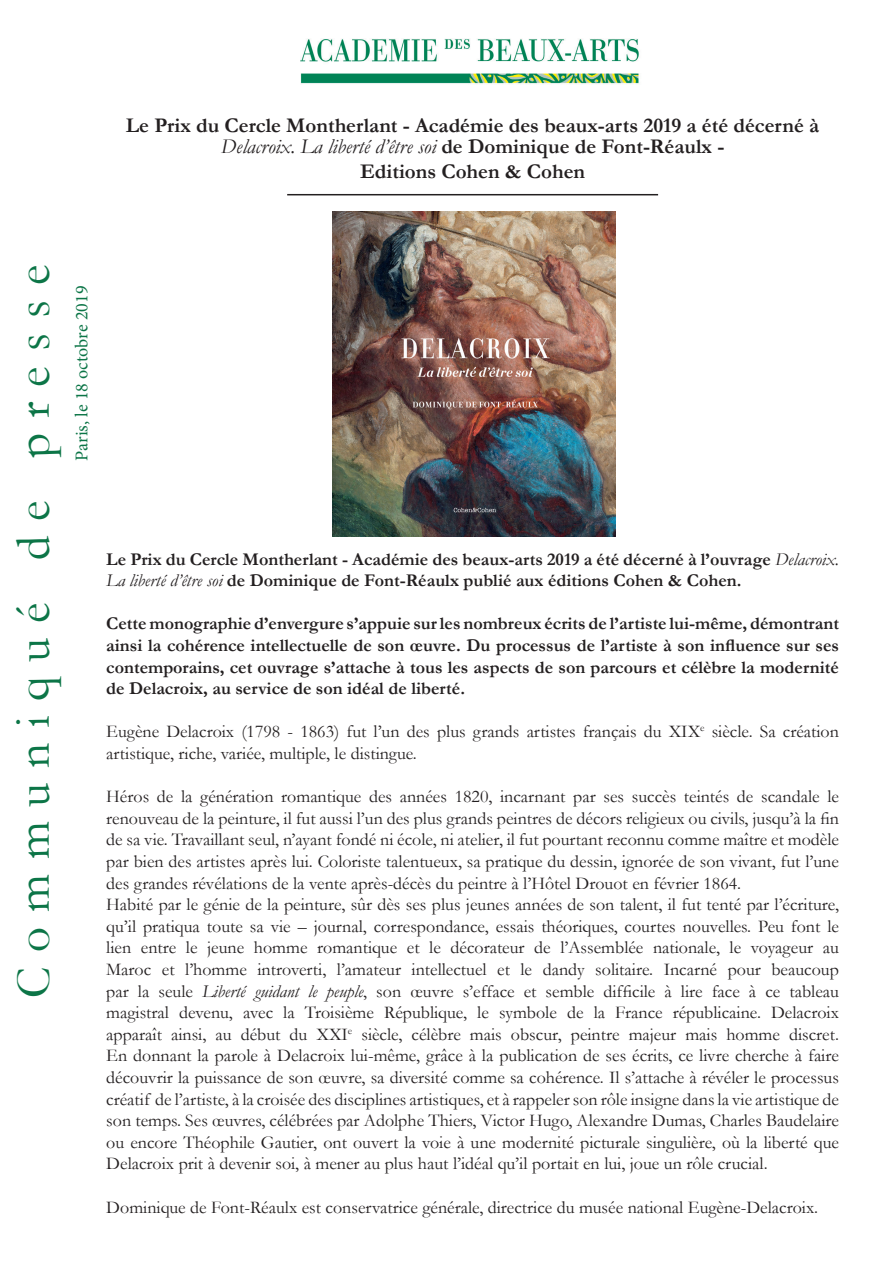
<style>
.page{position:relative;width:893px;height:1263px;background:#fff}
.page>*{position:absolute;margin:0;border:0;box-sizing:border-box;transform-origin:0 0}
.t1{font:49.5px "Garamond";color:#0c7547}
.t2{font:700 21px "Garamond";color:#231f20}
.t3{font:italic 21px "Garamond";color:#231f20}
.t4{font:18px/21.6px "Garamond";color:#231f20;text-align:justify}
.t5{font:700 18px/21.6px "Garamond";color:#231f20}
.t6{font:18px "Minion Pro";color:#0c7547}
.s1{font-weight:700;font-style:normal}
.s2{font-weight:400;font-style:italic}
.s3{font-style:italic}
</style>
<div class="page">
<hr style="left:287px;top:194px;width:371px;height:1px;background:#231f20">
<img style="left:301px;top:39px;width:338px;height:45px">
<img style="left:332px;top:212px;width:283px;height:324px">
<p class="t2" style="left:126px;top:111px;width:695px">Le Prix du Cercle Montherlant - Académie des beaux-arts 2019 a été décerné à</p>
<p class="t3" style="left:221px;top:132px;width:505px">Delacroix. La liberté d’être soi <span class="s1">de Dominique de Font-Réaulx -</span></p>
<p class="t2" style="left:360px;top:157px;width:227px">Editions Cohen &amp; Cohen</p>
<p class="t1" style="left:0;top:998px;width:736px;rotate:-90deg">Communiqué de presse</p>
<p class="t6" style="left:70px;top:461px;width:176px;rotate:-90deg">Paris, le 18 octobre 2019</p>
<p class="t5" style="left:106px;top:548px;width:734px">Le Prix du Cercle Montherlant - Académie des beaux-arts 2019 a été décerné à l’ouvrage <span class="s2">Delacroix.<br>La liberté d’être soi</span> de Dominique de Font-Réaulx publié aux éditions Cohen &amp; Cohen.</p>
<p class="t5" style="left:106px;top:613px;width:734px;text-align:justify">Cette monographie d’envergure s’appuie sur les nombreux écrits de l’artiste lui-même, démontrant ainsi la cohérence intellectuelle de son œuvre. Du processus de l’artiste à son influence sur ses contemporains, cet ouvrage s’attache à tous les aspects de son parcours et célèbre la modernité de Delacroix, au service de son idéal de liberté.</p>
<p class="t4" style="left:106px;top:720px;width:734px">Eugène Delacroix (1798 - 1863) fut l’un des plus grands artistes français du XIX<sup>e</sup> siècle. Sa création artistique, riche, variée, multiple, le distingue.</p>
<p class="t4" style="left:106px;top:785px;width:734px">Héros de la génération romantique des années 1820, incarnant par ses succès teintés de scandale le renouveau de la peinture, il fut aussi l’un des plus grands peintres de décors religieux ou civils, jusqu’à la fin de sa vie. Travaillant seul, n’ayant fondé ni école, ni atelier, il fut pourtant reconnu comme maître et modèle par bien des artistes après lui. Coloriste talentueux, sa pratique du dessin, ignorée de son vivant, fut l’une des grandes révélations de la vente après-décès du peintre à l’Hôtel Drouot en février 1864.</p>
<p class="t4" style="left:106px;top:893px;width:734px">Habité par le génie de la peinture, sûr dès ses plus jeunes années de son talent, il fut tenté par l’écriture, qu’il pratiqua toute sa vie – journal, correspondance, essais théoriques, courtes nouvelles. Peu font le lien entre le jeune homme romantique et le décorateur de l’Assemblée nationale, le voyageur au Maroc et l’homme introverti, l’amateur intellectuel et le dandy solitaire. Incarné pour beaucoup par la seule <span class="s3">Liberté guidant le peuple</span>, son œuvre s’efface et semble difficile à lire face à ce tableau magistral devenu, avec la Troisième République, le symbole de la France républicaine. Delacroix apparaît ainsi, au début du XXI<sup>e</sup> siècle, célèbre mais obscur, peintre majeur mais homme discret.</p>
<p class="t4" style="left:106px;top:1044px;width:734px">En donnant la parole à Delacroix lui-même, grâce à la publication de ses écrits, ce livre cherche à faire découvrir la puissance de son œuvre, sa diversité comme sa cohérence. Il s’attache à révéler le processus créatif de l’artiste, à la croisée des disciplines artistiques, et à rappeler son rôle insigne dans la vie artistique de son temps. Ses œuvres, célébrées par Adolphe Thiers, Victor Hugo, Alexandre Dumas, Charles Baudelaire ou encore Théophile Gautier, ont ouvert la voie à une modernité picturale singulière, où la liberté que Delacroix prit à devenir soi, à mener au plus haut l’idéal qu’il portait en lui, joue un rôle crucial.</p>
<p class="t4" style="left:106px;top:1196px;width:713px">Dominique de Font-Réaulx est conservatrice générale, directrice du musée national Eugène-Delacroix.</p>
</div>
